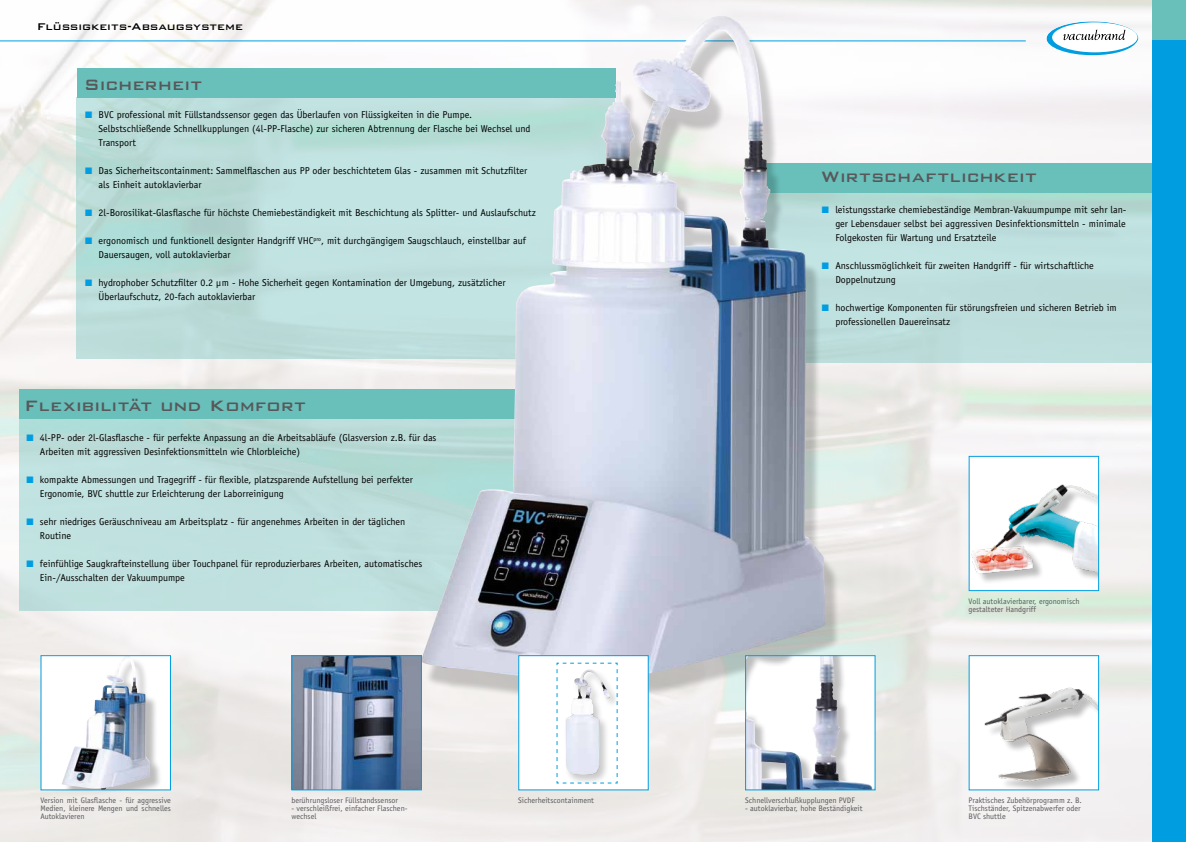
<style>
.page{position:relative;width:1186px;height:842px;background:#fff}
.page>*{position:absolute;margin:0;border:0;box-sizing:border-box;transform-origin:0 0}
.t1{font:500 20px "Bank Gothic BT";letter-spacing:.005em;color:#58585a}
.t2{font:500 13px "Bank Gothic BT";color:#000}
.t3{font:10px/14px "Officina Sans";color:#000}
.t4{font:8px/8px "Officina Sans";color:#58585a}
.s1{font-family:"Arial";font-size:14px;color:#009ee0}
</style>
<div class="page">
<img style="left:0;top:0;width:1152px;height:842px">
<hr style="left:0;top:41px;width:1026px;height:1px;background:#009ee0">
<svg style="left:1046px;top:21px;width:92px;height:34px"></svg>
<div style="left:1152px;top:0;width:34px;height:41px;background:#69c0bb"></div>
<div style="left:41px;top:656px;width:129px;height:134px;background:#fff"></div>
<div style="left:64px;top:657px;width:98px;height:133px;background:#000;opacity:.26"></div>
<img style="left:62px;top:657px;width:81px;height:131px">
<div style="left:40px;top:655px;width:131px;height:135px;border:1px solid #009ee0"></div>
<div style="left:745px;top:163px;width:429px;height:30px;background:#69c0bb"></div>
<svg style="left:840px;top:193px;width:312px;height:170px;fill:#bededd"></svg>
<div style="left:19px;top:390px;width:497px;height:29px;background:#69c0bb"></div>
<div style="left:19px;top:419px;width:499px;height:192px;background:linear-gradient(to bottom,#b6dbd7,#c2e2e1)"></div>
<div style="left:77px;top:68px;width:538px;height:30px;background:#69c0bb"></div>
<svg style="left:77px;top:98px;width:348px;height:261px;fill:#bcdedb"></svg>
<div style="left:425px;top:28px;width:415px;height:682px;background:#000;opacity:.2"></div>
<img style="left:601px;top:16px;width:116px;height:155px">
<div style="left:1152px;top:41px;width:34px;height:801px;background:#009ee0"></div>
<img style="left:293px;top:657px;width:127px;height:131px">
<div style="left:291px;top:655px;width:131px;height:135px;border:1px solid #009ee0"></div>
<img style="left:747px;top:657px;width:125px;height:131px">
<div style="left:745px;top:655px;width:130px;height:135px;border:1px solid #009ee0"></div>
<div style="left:969px;top:656px;width:129px;height:134px;background:#fff"></div>
<img style="left:984px;top:687px;width:113px;height:100px">
<div style="left:968px;top:655px;width:131px;height:135px;border:1px solid #009ee0"></div>
<div style="left:518px;top:655px;width:131px;height:135px;background:#fff;border:1px solid #009ee0"></div>
<div style="left:969px;top:456px;width:129px;height:135px;background:#fff"></div>
<div style="left:974px;top:487px;width:124px;height:98px;background:#000;opacity:.26"></div>
<img style="left:971px;top:484px;width:126px;height:94px">
<div style="left:968px;top:456px;width:131px;height:135px;border:1px solid #009ee0"></div>
<svg style="left:556px;top:662px;width:62px;height:122px"></svg>
<h2 class="t2" style="left:37px;top:19px;width:208px">Flüssigkeits-Absaugsysteme</h2>
<h1 class="t1" style="left:84px;top:74px;width:120px">Sicherheit</h1>
<p class="t3" style="left:99px;top:107px;width:433px;text-indent:-14px"><span class="s1">■</span> BVC professional mit Füllstandssensor gegen das Überlaufen von Flüssigkeiten in die Pumpe.<br>Selbstschließende Schnellkupplungen (4l-PP-Flasche) zur sicheren Abtrennung der Flasche bei Wechsel und<br>Transport</p>
<p class="t3" style="left:99px;top:163px;width:430px;text-indent:-14px"><span class="s1">■</span> Das Sicherheitscontainment: Sammelflaschen aus PP oder beschichtetem Glas - zusammen mit Schutzfilter als Einheit autoklavierbar</p>
<p class="t3" style="left:84px;top:205px;width:453px"><span class="s1">■</span> 2l-Borosilikat-Glasflasche für höchste Chemiebeständigkeit mit Beschichtung als Splitter- und Auslaufschutz</p>
<p class="t3" style="left:99px;top:233px;width:429px;text-indent:-14px"><span class="s1">■</span> ergonomisch und funktionell designter Handgriff VHC<sup>pro</sup>, mit durchgängigem Saugschlauch, einstellbar auf<br>Dauersaugen, voll autoklavierbar</p>
<p class="t3" style="left:99px;top:275px;width:408px;text-indent:-14px"><span class="s1">■</span> hydrophober Schutzfilter 0.2 µ m - Hohe Sicherheit gegen Kontamination der Umgebung, zusätzlicher<br>Überlaufschutz, 20-fach autoklavierbar</p>
<h1 class="t1" style="left:24px;top:395px;width:283px">Flexibilität und Komfort</h1>
<p class="t3" style="left:40px;top:431px;width:398px;text-indent:-14px"><span class="s1">■</span> 4l-PP- oder 2l-Glasflasche - für perfekte Anpassung an die Arbeitsabläufe (Glasversion z.B. für das<br>Arbeiten mit aggressiven Desinfektionsmitteln wie Chlorbleiche)</p>
<p class="t3" style="left:40px;top:473px;width:375px;text-indent:-14px"><span class="s1">■</span> kompakte Abmessungen und Tragegriff - für flexible, platzsparende Aufstellung bei perfekter<br>Ergonomie, BVC shuttle zur Erleichterung der Laborreinigung</p>
<p class="t3" style="left:40px;top:515px;width:367px;text-indent:-14px"><span class="s1">■</span> sehr niedriges Geräuschniveau am Arbeitsplatz - für angenehmes Arbeiten in der täglichen<br>Routine</p>
<p class="t3" style="left:40px;top:557px;width:384px;text-indent:-14px"><span class="s1">■</span> feinfühlige Saugkrafteinstellung über Touchpanel für reproduzierbares Arbeiten, automatisches<br>Ein-/Ausschalten der Vakuumpumpe</p>
<p class="t4" style="left:40px;top:796px;width:132px;text-align:justify">Version mit Glasflasche - für aggressive Medien, kleinere Mengen und schnelles Autoklavieren</p>
<p class="t4" style="left:291px;top:796px;width:108px">berührungsloser Füllstandssensor</p>
<p class="t4" style="left:291px;top:804px;width:118px">- verschleißfrei, einfacher Flaschen&shy;wechsel</p>
<p class="t4" style="left:518px;top:796px;width:77px">Sicherheitscontainment</p>
<h1 class="t1" style="left:821px;top:166px;width:217px">Wirtschaftlichkeit</h1>
<p class="t3" style="left:835px;top:203px;width:293px;text-align:justify;text-indent:-14px"><span class="s1">■</span> leistungsstarke chemiebeständige Membran-Vakuumpumpe mit sehr lan&shy;ger Lebensdauer selbst bei aggressiven Desinfektionsmitteln - minimale Folgekosten für Wartung und Ersatzteile</p>
<p class="t3" style="left:835px;top:259px;width:260px;text-indent:-14px"><span class="s1">■</span> Anschlussmöglichkeit für zweiten Handgriff - für wirtschaftliche<br>Doppelnutzung</p>
<p class="t3" style="left:835px;top:301px;width:283px;text-indent:-14px"><span class="s1">■</span> hochwertige Komponenten für störungsfreien und sicheren Betrieb im professionellen Dauereinsatz</p>
<p class="t4" style="left:968px;top:597px;width:112px">Voll autoklavierbarer, ergonomisch gestalteter Handgriff</p>
<p class="t4" style="left:745px;top:796px;width:111px">Schnellverschlußkupplungen PVDF</p>
<p class="t4" style="left:745px;top:804px;width:119px">- autoklavierbar, hohe Beständigkeit</p>
<p class="t4" style="left:968px;top:796px;width:115px">Praktisches Zubehörprogramm z. B.<br>Tischständer, Spitzenabwerfer oder<br>BVC shuttle</p>
</div>
